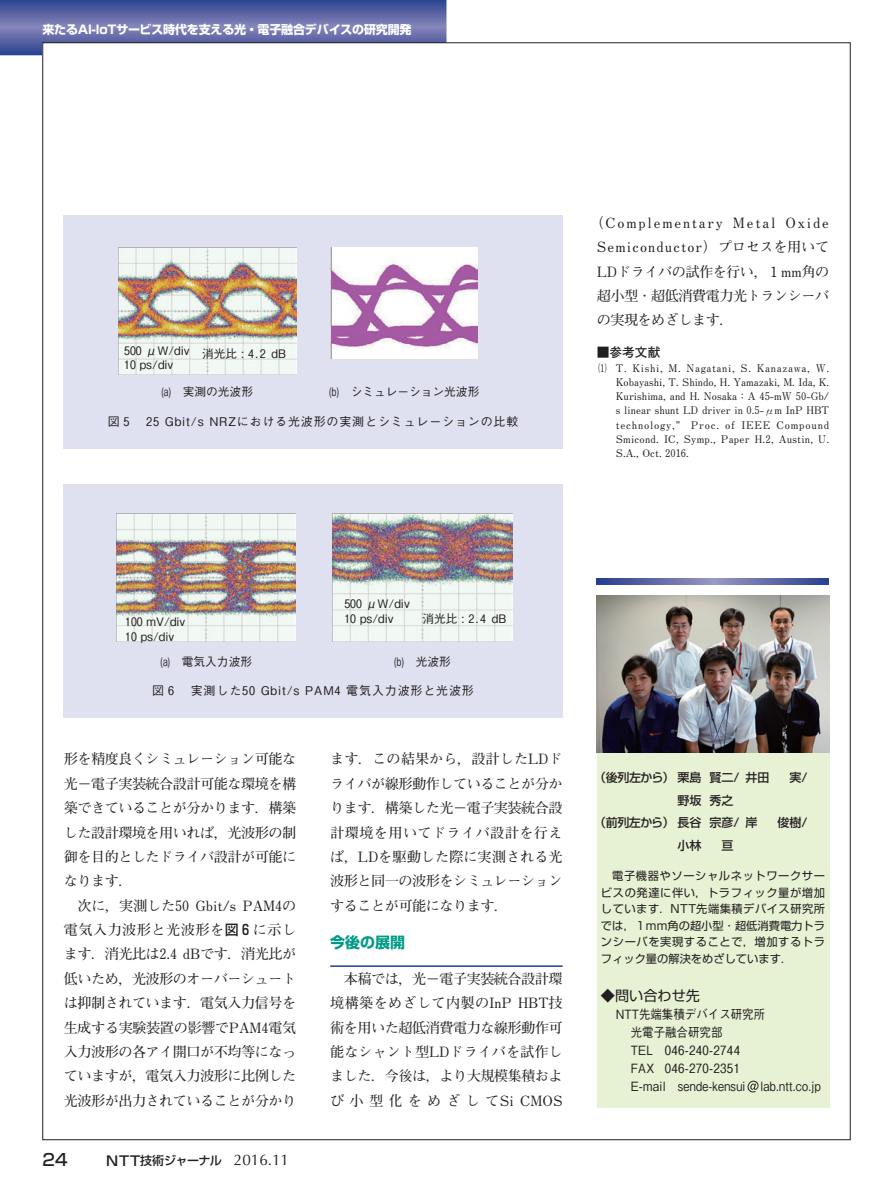
<style>
.page{position:relative;width:893px;height:1191px;background:#fff}
.page>*{position:absolute;margin:0;border:0;box-sizing:border-box;transform-origin:0 0}
.t1{font:500 16.5px "Shin Go Pr 6";color:#231f20}
.t2{font:700 15px "Shin Go Pr 6";color:#009b87}
.t3{font:700 14.1px/24.3px "Futo Min A101 Pr 6";letter-spacing:-.035em;color:#231f20;text-align:justify}
.t4{font:14.1px "Shin Go Pr 6";color:#231f20}
.t5{font:500 12.75px/18px "Gothic BBB Pr 6";letter-spacing:.025em;color:#231f20;scale:.9 1}
.t6{font:700 12.75px "Futo Go B101 Pr 6";color:#231f20}
.t7{font:500 12px "Gothic BBB Pr 6";letter-spacing:.07em;color:#231f20}
.t8{font:700 12px "Shin Go Pr 6";letter-spacing:-.015em;color:#fff}
.t9{font:500 12px "Shin Go Pro";letter-spacing:-.05em;color:#231f20}
.t10{font:500 12px "Shin Go Pr 6";letter-spacing:-.02em;color:#231f20}
.t11{font:500 12px "Shin Go Pr 6";letter-spacing:-.025em;color:#231f20}
.t12{font:500 12px "Shin Go Pr 6";color:#231f20}
.t13{font:500 11.7px/14.7px "Gothic BBB Pr 6";color:#231f20}
.t14{font:500 11.7px "Gothic BBB Pr 6";color:#231f20;scale:.7 1}
.t15{font:11.25px/16.5px "Shin Go Pr 6";color:#231f20;text-align:justify}
.t16{font:700 10.5px/14.2px "Futo Min A101 Pr 6";letter-spacing:.02em;color:#231f20;text-align:justify;scale:.7 1}
.s1{font-family:"Shin Go Pr 6";font-weight:500}
.s2{font-size:13.5px}
.s3{font-family:"Optima";font-weight:400;font-size:15.3px}
</style>
<div class="page">
<svg style="left:0;top:0;width:446px;height:55px;background:#5e67a5"></svg>
<div style="left:43px;top:43px;width:807px;height:1096px;background:#fff"></div>
<hr style="left:330px;top:965px;width:233px;height:2px;background:#253f8e">
<div style="left:63px;top:215px;width:500px;height:234px;background:#e0e1f0"></div>
<img style="left:118px;top:248px;width:178px;height:126px">
<img style="left:331px;top:247px;width:147px;height:111px">
<div style="left:63px;top:484px;width:500px;height:233px;background:#e0e1f0"></div>
<img style="left:333px;top:513px;width:179px;height:128px">
<img style="left:117px;top:513px;width:179px;height:128px">
<div style="left:597px;top:752px;width:232px;height:355px;background:#e7f1d4"></div>
<svg style="left:747px;top:1080px;width:12px;height:12px"></svg>
<img style="left:597px;top:595px;width:232px;height:157px">
<svg style="left:597px;top:578px;width:232px;height:6px"></svg>
<p class="t8" style="left:42px;top:20px;width:371px">来たるAI-IoTサービス時代を支える光・電子融合デバイスの研究開発</p>
<p class="t13" style="left:124px;top:342px;width:67px">500 μW/div<br>10 ps/div</p>
<p class="t13" style="left:202px;top:345px;width:85px">消光比 : 4.2 dB</p>
<p class="t14" style="left:161px;top:382px;width:132px">(a)　実測の光波形</p>
<p class="t14" style="left:329px;top:382px;width:216px">(b)　シミュレーション光波形</p>
<p class="t7" style="left:108px;top:412px;width:412px">図 5 　25 Gbit/s NRZにおける光波形の実測とシミュレーションの比較</p>
<p class="t3" style="left:597px;top:210px;width:234px;text-indent:-7px">（Complementary Metal Oxide Semiconductor）プロセスを用いてLDドライバの試作を行い， 1 mm角の超小型・超低消費電力光トランシーバの実現をめざします．</p>
<p class="t6" style="left:597px;top:342px;width:65px">■参考文献</p>
<p class="t16" style="left:616px;top:360px;width:306px;text-indent:-23px">（1） T. Kishi, M. Nagatani, S. Kanazawa, W.<br>Kobayashi, T. Shindo, H. Yamazaki, M. Ida, K.<br>Kurishima, and H. Nosaka：A 45-mW 50-Gb/ s linear shunt LD driver in 0.5-μm InP HBT technology,” Proc. of IEEE Compound Smicond. IC, Symp., Paper H.2, Austin, U.<br>S.A., Oct. 2016.</p>
<p class="t13" style="left:125px;top:614px;width:62px">100 mV/div<br>10 ps/div</p>
<p class="t13" style="left:344px;top:595px;width:67px">500 μW/div<br>10 ps/div</p>
<p class="t13" style="left:422px;top:611px;width:85px">消光比 : 2.4 dB</p>
<p class="t14" style="left:160px;top:652px;width:132px">(a)　電気入力波形</p>
<p class="t14" style="left:394px;top:652px;width:82px">(b)　光波形</p>
<p class="t7" style="left:152px;top:680px;width:323px">図 6 　実測した50 Gbit/s PAM4 電気入力波形と光波形</p>
<p class="t3" style="left:64px;top:746px;width:234px">形を精度良くシミュレーション可能な光－電子実装統合設計可能な環境を構築できていることが分かります．構築した設計環境を用いれば，光波形の制御を目的としたドライバ設計が可能になります．</p>
<p class="t3" style="left:64px;top:892px;width:234px;text-indent:14px">次に，実測した50 Gbit/s PAM4の電気入力波形と光波形を<span class="s1">図 6</span> に示します．消光比は2.4 dBです．消光比が低いため，光波形のオーバーシュートは抑制されています．電気入力信号を生成する実験装置の影響でPAM4電気入力波形の各アイ開口が不均等になっていますが，電気入力波形に比例した光波形が出力されていることが分かり</p>
<p class="t1" style="left:43px;top:1145px;width:27px">24</p>
<p class="t9" style="left:106px;top:1150px;width:184px"><span class="s2">NTT</span>技術ジャーナル　<span class="s3">2016.11</span></p>
<p class="t3" style="left:330px;top:746px;width:234px">ます．この結果から，設計したLDドライバが線形動作していることが分かります．構築した光－電子実装統合設計環境を用いてドライバ設計を行えば，LDを駆動した際に実測される光波形と同一の波形をシミュレーションすることが可能になります．</p>
<p class="t2" style="left:330px;top:930px;width:76px">今後の展開</p>
<p class="t3" style="left:330px;top:965px;width:234px;text-indent:14px">本稿では，光－電子実装統合設計環境構築をめざして内製のInP HBT技術を用いた超低消費電力な線形動作可能なシャント型LDドライバを試作しました．今後は，より大規模集積および小型化をめざしてSi CMOS</p>
<p class="t10" style="left:594px;top:767px;width:215px">（後列左から） 栗島 賢二/ 井田 　実/</p>
<p class="t12" style="left:677px;top:790px;width:57px">野坂 秀之</p>
<p class="t11" style="left:594px;top:812px;width:215px">（前列左から） 長谷 宗彦/ 岸 　俊樹/</p>
<p class="t12" style="left:677px;top:835px;width:57px">小林 　亘</p>
<p class="t15" style="left:601px;top:866px;width:226px;text-indent:11px">電子機器やソーシャルネットワークサービスの発達に伴い，トラフィック量が増加しています．NTT先端集積デバイス研究所では，１mm角の超小型・超低消費電力トランシーバを実現することで，増加するトラフィック量の解決をめざしています．</p>
<p class="t4" style="left:601px;top:983px;width:100px">◆問い合わせ先</p>
<p class="t5" style="left:631px;top:1004px;width:213px;text-indent:-15px">NTT先端集積デバイス研究所<br>光電子融合研究部<br>TEL 046-240-2744<br>FAX 046-270-2351<br>E-mail　sende-kensui lab.ntt.co.jp</p>
</div>
